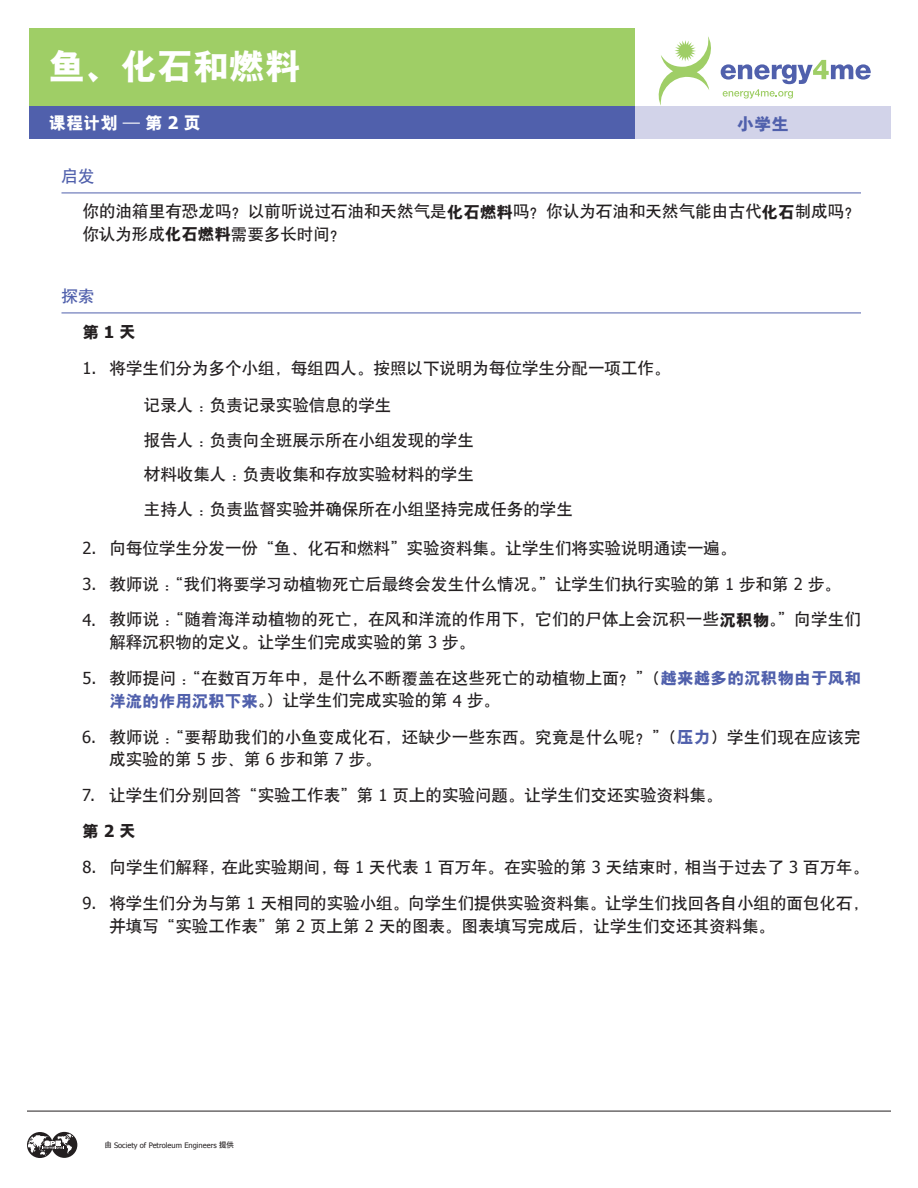
<style>
.page{position:relative;width:918px;height:1188px;background:#fff}
.page>*{position:absolute;margin:0;border:0;box-sizing:border-box;transform-origin:0 0}
.t1{font:36px "H Yb 9 gj";color:#fff}
.t2{font:17.25px "H Yb 9 gj";color:#fff}
.t3{font:17.25px "H Yb 9 gj";color:#5060ac}
.t4{font:16.5px/34.5px "H Yb 1 gj";color:#231f20}
.t5{font:16.5px "H Yb 9 gj";color:#231f20}
.t6{font:16.5px "H Yb 1 gj";color:#5060ac}
.t7{font:7.5px "Tahoma";color:#231f20}
.s1{font-family:"Tahoma";font-weight:700}
.s2{color:#5060ac}
.s3{font-family:"H Yb 9 gj"}
.s4{font-family:"Tahoma"}
.s5{font-family:"H Yb 9 gj";color:#5060ac}
.s6{font-family:"H Yb 1 gj"}
</style>
<div class="page">
<div style="left:635px;top:106px;width:256px;height:33px;background:#d2d3e9"></div>
<hr style="left:27px;top:1111px;width:864px;height:1px;background:#231f20">
<div style="left:29px;top:29px;width:606px;height:77px;background:#9fce66"></div>
<div style="left:29px;top:106px;width:606px;height:33px;background:#5060ac"></div>
<svg style="left:27px;top:1132px;width:26px;height:26px"></svg>
<div style="left:51px;top:1132px;width:26px;height:26px;background:#231f20;border-radius:50%"></div>
<svg style="left:28px;top:1134px;width:45px;height:22px"></svg>
<hr style="left:62px;top:313px;width:799px;height:1px;background:#5060ac">
<hr style="left:62px;top:193px;width:799px;height:1px;background:#5060ac">
<svg style="left:658px;top:36px;width:53px;height:70px"></svg>
<svg style="left:721px;top:60px;width:150px;height:39px"></svg>
<h1 class="t1" style="left:49px;top:49px;width:253px">鱼、化石和燃料</h1>
<p class="t2" style="left:49px;top:114px;width:153px">课程计划 — 第 <span class="s1">2</span> 页</p>
<p class="t3" style="left:737px;top:115px;width:53px">小学生</p>
<p class="t4" style="left:83px;top:158px;width:780px;line-height:35.8px;text-indent:-21px"><span class="s2">启发<br></span>你的油箱里有恐龙吗？以前听说过石油和天然气是<span class="s3">化石燃料</span>吗？你认为石油和天然气能由古代<span class="s3">化石</span>制成吗？</p>
<p class="t4" style="left:82px;top:217px;width:265px">你认为形成<span class="s3">化石燃料</span>需要多长时间？</p>
<p class="t6" style="left:62px;top:287px;width:34px">探索</p>
<p class="t5" style="left:83px;top:323px;width:55px">第 <span class="s1">1</span> 天</p>
<p class="t4" style="left:83px;top:350px;width:589px"><span class="s4">1.</span> 将学生们分为多个小组，每组四人。按照以下说明为每位学生分配一项工作。</p>
<p class="t4" style="left:144px;top:388px;width:430px">记录人：负责记录实验信息的学生<br>报告人：负责向全班展示所在小组发现的学生<br>材料收集人：负责收集和存放实验材料的学生<br>主持人：负责监督实验并确保所在小组坚持完成任务的学生</p>
<p class="t4" style="left:83px;top:530px;width:655px"><span class="s4">2.</span> 向每位学生分发一份“鱼、化石和燃料”实验资料集。让学生们将实验说明通读一遍。</p>
<p class="t4" style="left:82px;top:566px;width:760px"><span class="s4">3.</span> 教师说：“我们将要学习动植物死亡后最终会发生什么情况。”让学生们执行实验的第 <span class="s4">1</span> 步和第 <span class="s4">2</span> 步。</p>
<p class="t4" style="left:109px;top:608px;width:753px;line-height:22.6px;text-indent:-27px"><span class="s4">4.</span> 教师说：“随着海洋动植物的死亡，在风和洋流的作用下，它们的尸体上会沉积一些<span class="s3">沉积物</span>。”向学生们解释沉积物的定义。让学生们完成实验的第 <span class="s4">3</span> 步。</p>
<p class="t4" style="left:109px;top:667px;width:753px;line-height:22.5px;text-indent:-27px"><span class="s4">5.</span> 教师提问：“在数百万年中，是什么不断覆盖在这些死亡的动植物上面？”（<span class="s5">越来越多的沉积物由于风和洋流的作用沉积下来</span>。）让学生们完成实验的第 <span class="s4">4</span> 步。</p>
<p class="t4" style="left:109px;top:725px;width:753px;line-height:22.6px;text-indent:-27px"><span class="s4">6.</span> 教师说：“要帮助我们的小鱼变成化石，还缺少一些东西。究竟是什么呢？”（<span class="s5">压力</span>）学生们现在应该完成实验的第 <span class="s4">5</span> 步、第 <span class="s4">6</span> 步和第 <span class="s4">7</span> 步。</p>
<p class="t4" style="left:82px;top:778px;width:642px"><span class="s4">7.</span> 让学生们分别回答“实验工作表”第 <span class="s4">1</span> 页上的实验问题。让学生们交还实验资料集。</p>
<p class="t5" style="left:82px;top:823px;width:55px">第 <span class="s1">2</span> 天</p>
<p class="t4" style="left:82px;top:850px;width:788px"><span class="s4">8.</span> 向学生们解释，在此实验期间，每 <span class="s4">1</span> 天代表 <span class="s4">1</span> 百万年。在实验的第 <span class="s4">3</span> 天结束时，相当于过去了 <span class="s4">3</span> 百万年。</p>
<p class="t4" style="left:109px;top:892px;width:761px;line-height:22.5px;text-indent:-27px"><span class="s4">9.</span> 将学生们分为与第 <span class="s4">1</span> 天相同的实验小组。向学生们提供实验资料集。让学生们找回各自小组的面包化石，并填写“实验工作表”第 <span class="s4">2</span> 页上第 <span class="s4">2</span> 天的图表。图表填写完成后，让学生们交还其资料集。</p>
<p class="t7" style="left:105px;top:1142px;width:131px"><span class="s6">由</span> Society of Petroleum Engineers <span class="s6">提供</span></p>
</div>
